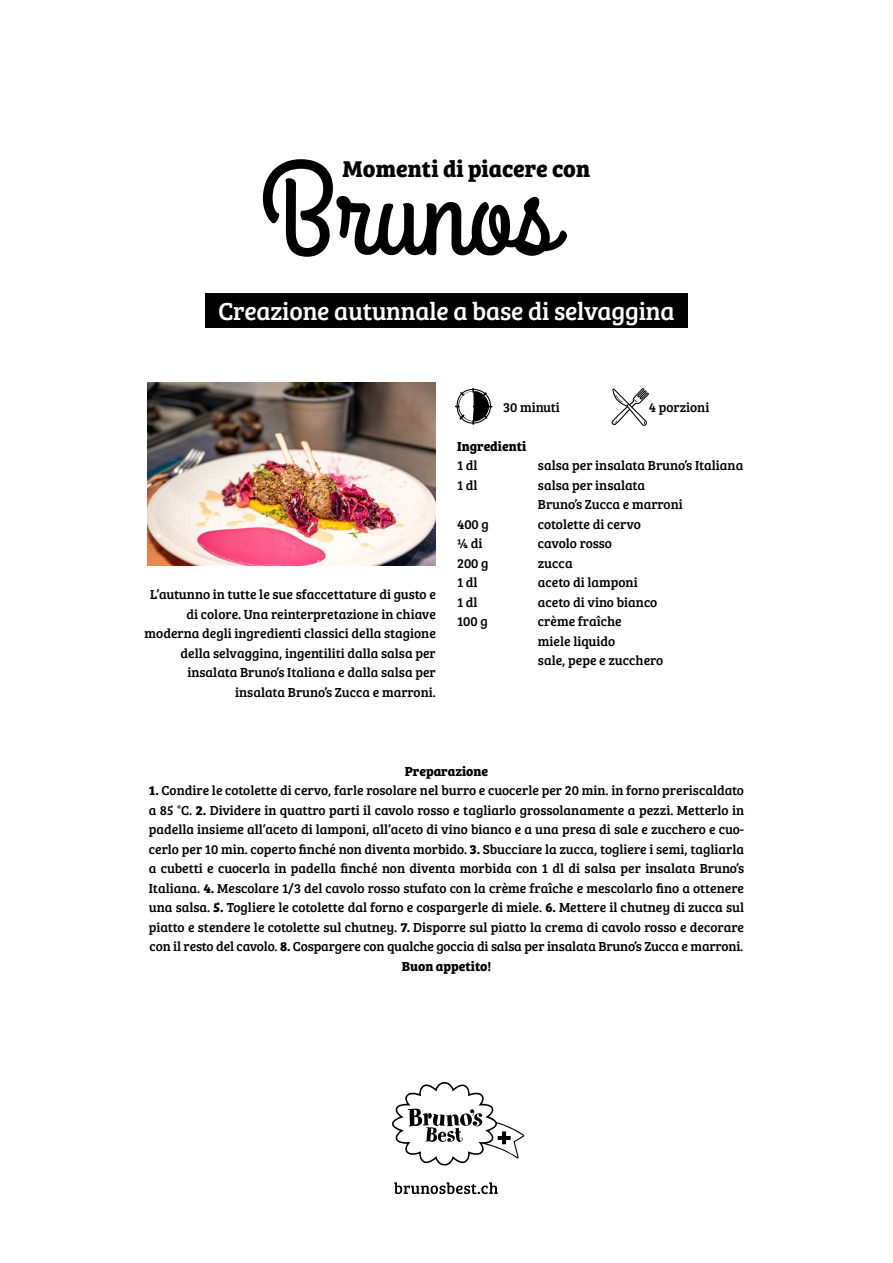
<style>
.page{position:relative;width:893px;height:1263px;background:#fff}
.page>*{position:absolute;margin:0;border:0;box-sizing:border-box;transform-origin:0 0}
.t1{font:25.5px "Bree Serif";letter-spacing:-.01em;color:#fff}
.t2{font:700 23.7px "Bree Serif";color:#000}
.t3{font:13.5px/19.5px "Bree Serif";color:#000;text-align:justify}
.t4{font:700 13.5px "Bree Serif";color:#000}
.s1{font-weight:700}
</style>
<div class="page">
<svg style="left:392px;top:1082px;width:132px;height:83px"></svg>
<svg style="left:394px;top:1182px;width:104px;height:12px"></svg>
<svg style="left:455px;top:388px;width:38px;height:37px"></svg>
<div style="left:205px;top:293px;width:483px;height:34px;background:#000"></div>
<img style="left:148px;top:383px;width:288px;height:183px">
<svg style="left:611px;top:388px;width:38px;height:38px"></svg>
<svg style="left:263px;top:159px;width:304px;height:98px"></svg>
<p class="t2" style="left:343px;top:150px;width:249px">Momenti di piacere con</p>
<p class="t1" style="left:218px;top:292px;width:458px">Creazione autunnale a base di selvaggina</p>
<p class="t3" style="left:145px;top:584px;width:293px;text-align:right">L’autunno in tutte le sue sfaccettature di gusto e di colore. Una reinterpretazione in chiave moderna degli ingredienti classici della stagione della selvaggina, ingentiliti dalla salsa per insalata Bruno’s Italiana e dalla salsa per insalata Bruno’s Zucca e marroni.</p>
<p class="t3" style="left:503px;top:397px;width:58px">30 minuti</p>
<p class="t3" style="left:649px;top:397px;width:62px">4 porzioni</p>
<p class="t4" style="left:457px;top:436px;width:71px">Ingredienti</p>
<p class="t3" style="left:457px;top:455px;width:22px">1 dl</p>
<p class="t3" style="left:538px;top:455px;width:207px">salsa per insalata Bruno’s Italiana</p>
<p class="t3" style="left:457px;top:475px;width:22px">1 dl</p>
<p class="t3" style="left:538px;top:475px;width:146px">salsa per insalata<br>Bruno’s Zucca e marroni</p>
<p class="t3" style="left:457px;top:514px;width:33px">400 g</p>
<p class="t3" style="left:538px;top:514px;width:104px">cotolette di cervo</p>
<p class="t3" style="left:457px;top:533px;width:27px">¼ di</p>
<p class="t3" style="left:538px;top:533px;width:76px">cavolo rosso</p>
<p class="t3" style="left:457px;top:553px;width:33px">200 g</p>
<p class="t3" style="left:538px;top:553px;width:36px">zucca</p>
<p class="t3" style="left:457px;top:572px;width:22px">1 dl</p>
<p class="t3" style="left:538px;top:572px;width:101px">aceto di lamponi</p>
<p class="t3" style="left:457px;top:592px;width:22px">1 dl</p>
<p class="t3" style="left:538px;top:592px;width:121px">aceto di vino bianco</p>
<p class="t3" style="left:457px;top:611px;width:32px">100 g</p>
<p class="t3" style="left:538px;top:611px;width:85px">crème fraîche</p>
<p class="t3" style="left:538px;top:631px;width:79px">miele liquido</p>
<p class="t3" style="left:538px;top:650px;width:127px">sale, pepe e zucchero</p>
<p class="t4" style="left:405px;top:760px;width:85px">Preparazione</p>
<p class="t3" style="left:149px;top:780px;width:597px"><span class="s1">1.</span> Condire le cotolette di cervo, farle rosolare nel burro e cuocerle per 20 min. in forno preriscaldato a 85 °C. <span class="s1">2.</span> Dividere in quattro parti il cavolo rosso e tagliarlo grossolanamente a pezzi. Metterlo in padella insieme all’aceto di lamponi, all’aceto di vino bianco e a una presa di sale e zucchero e cuo&shy;cerlo per 10 min. coperto finché non diventa morbido. <span class="s1">3.</span> Sbucciare la zucca, togliere i semi, tagliarla a cubetti e cuocerla in padella finché non diventa morbida con 1 dl di salsa per insalata Bruno’s Italiana. <span class="s1">4.</span> Mescolare 1/3 del cavolo rosso stufato con la crème fraîche e mescolarlo fino a ottenere una salsa. <span class="s1">5.</span> Togliere le cotolette dal forno e cospargerle di miele. <span class="s1">6.</span> Mettere il chutney di zucca sul piatto e stendere le cotolette sul chutney. <span class="s1">7.</span> Disporre sul piatto la crema di cavolo rosso e decorare con il resto del cavolo. <span class="s1">8.</span> Cospargere con qualche goccia di salsa per insalata Bruno’s Zucca e marroni.</p>
<p class="t4" style="left:402px;top:955px;width:91px">Buon appetito!</p>
</div>
